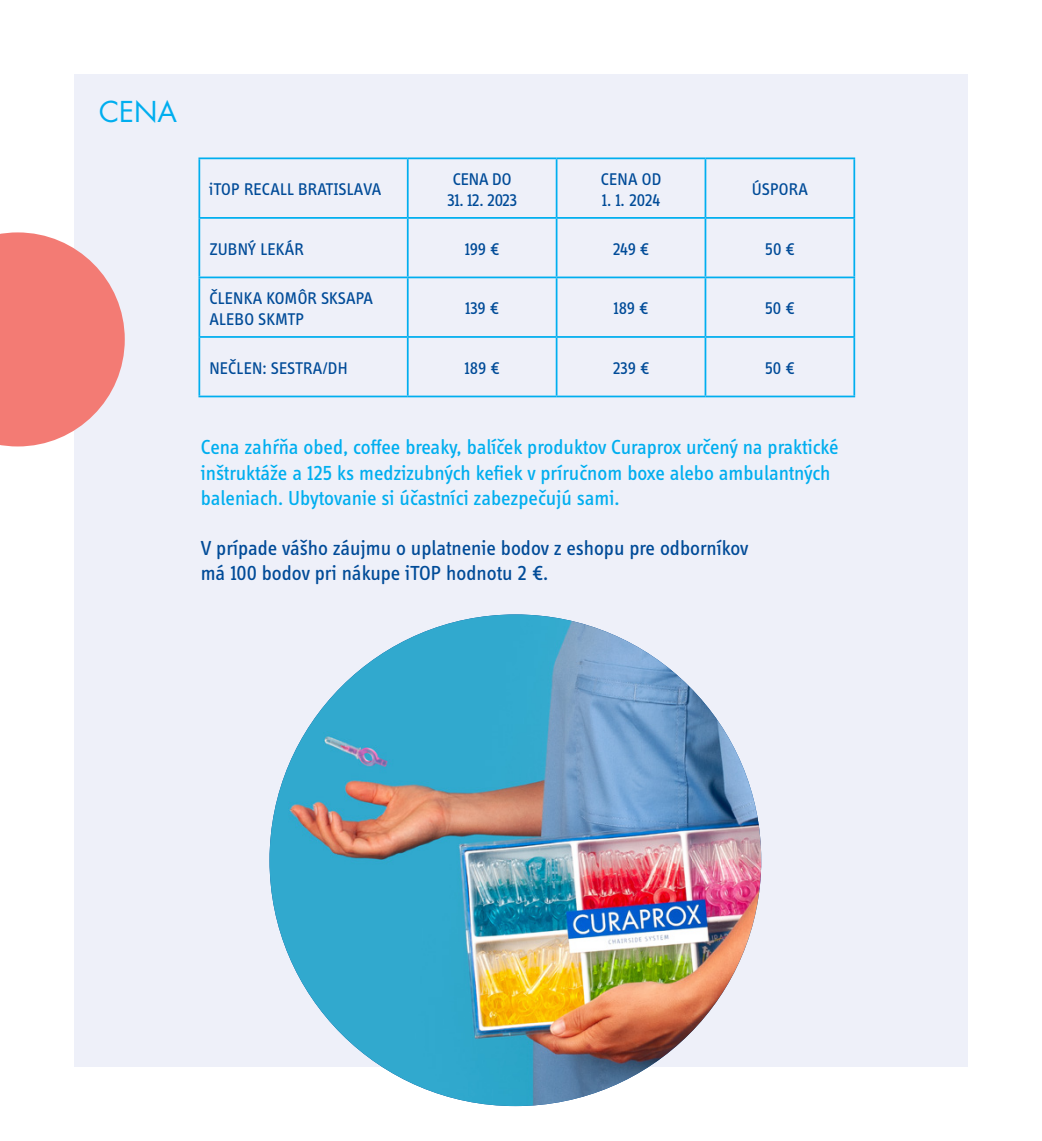
<style>
.page{position:relative;width:1042px;height:1141px;background:#fff}
.page>*{position:absolute;margin:0;border:0;box-sizing:border-box;transform-origin:0 0}
.t1{font:28px "Futura LT Pro";color:#00aeef}
.t2{font:21px/25.2px "Info Display Pro";color:#00aeef}
.t3{font:21px/25.2px "Info Display Pro";color:#004b98}
.t4{font:17.5px/21px "Info Display Pro";color:#004b98}
</style>
<div class="page">
<div style="left:74px;top:74px;width:893px;height:993px;background:#eef0f9"></div>
<hr style="left:198px;top:157px;width:210px;height:2px;background:#00aeef">
<hr style="left:198px;top:159px;width:2px;height:58px;background:#00aeef">
<hr style="left:408px;top:157px;width:148px;height:2px;background:#00aeef">
<hr style="left:407px;top:159px;width:2px;height:58px;background:#00aeef">
<hr style="left:556px;top:157px;width:149px;height:2px;background:#00aeef">
<hr style="left:556px;top:159px;width:1px;height:58px;background:#00aeef">
<hr style="left:705px;top:157px;width:150px;height:2px;background:#00aeef">
<hr style="left:704px;top:159px;width:2px;height:58px;background:#00aeef">
<hr style="left:853px;top:159px;width:2px;height:58px;background:#00aeef">
<hr style="left:198px;top:217px;width:210px;height:2px;background:#00aeef">
<hr style="left:198px;top:219px;width:2px;height:58px;background:#00aeef">
<hr style="left:408px;top:217px;width:148px;height:2px;background:#00aeef">
<hr style="left:407px;top:219px;width:2px;height:58px;background:#00aeef">
<hr style="left:556px;top:217px;width:149px;height:2px;background:#00aeef">
<hr style="left:556px;top:219px;width:1px;height:58px;background:#00aeef">
<hr style="left:705px;top:217px;width:150px;height:2px;background:#00aeef">
<hr style="left:704px;top:219px;width:2px;height:58px;background:#00aeef">
<hr style="left:853px;top:219px;width:2px;height:58px;background:#00aeef">
<hr style="left:198px;top:277px;width:210px;height:1px;background:#00aeef">
<hr style="left:198px;top:278px;width:2px;height:58px;background:#00aeef">
<hr style="left:408px;top:277px;width:148px;height:1px;background:#00aeef">
<hr style="left:407px;top:278px;width:2px;height:58px;background:#00aeef">
<hr style="left:556px;top:277px;width:149px;height:1px;background:#00aeef">
<hr style="left:556px;top:278px;width:1px;height:58px;background:#00aeef">
<hr style="left:705px;top:277px;width:150px;height:1px;background:#00aeef">
<hr style="left:704px;top:278px;width:2px;height:58px;background:#00aeef">
<hr style="left:853px;top:278px;width:2px;height:58px;background:#00aeef">
<hr style="left:198px;top:336px;width:210px;height:2px;background:#00aeef">
<hr style="left:198px;top:338px;width:2px;height:58px;background:#00aeef">
<hr style="left:408px;top:336px;width:148px;height:2px;background:#00aeef">
<hr style="left:407px;top:338px;width:2px;height:58px;background:#00aeef">
<hr style="left:556px;top:336px;width:149px;height:2px;background:#00aeef">
<hr style="left:556px;top:338px;width:1px;height:58px;background:#00aeef">
<hr style="left:705px;top:336px;width:150px;height:2px;background:#00aeef">
<hr style="left:704px;top:338px;width:2px;height:58px;background:#00aeef">
<hr style="left:853px;top:338px;width:2px;height:58px;background:#00aeef">
<hr style="left:198px;top:396px;width:210px;height:1px;background:#00aeef">
<hr style="left:408px;top:396px;width:148px;height:1px;background:#00aeef">
<hr style="left:556px;top:396px;width:149px;height:1px;background:#00aeef">
<hr style="left:705px;top:396px;width:150px;height:1px;background:#00aeef">
<svg style="left:0;top:232px;width:125px;height:214px"></svg>
<img style="left:269px;top:614px;width:492px;height:492px;border-radius:246px">
<h1 class="t1" style="left:99px;top:93px;width:79px">CENA</h1>
<p class="t4" style="left:209px;top:178px;width:174px">iTOP RECALL BRATISLAVA</p>
<p class="t4" style="left:453px;top:168px;width:60px">CENA DO</p>
<p class="t4" style="left:447px;top:189px;width:72px">31. 12. 2023</p>
<p class="t4" style="left:601px;top:168px;width:62px">CENA OD</p>
<p class="t4" style="left:602px;top:189px;width:60px">1. 1. 2024</p>
<p class="t4" style="left:752px;top:178px;width:57px">ÚSPORA</p>
<p class="t4" style="left:209px;top:238px;width:96px">ZUBNÝ LEKÁR</p>
<p class="t4" style="left:465px;top:238px;width:36px">199 €</p>
<p class="t4" style="left:613px;top:238px;width:38px">249 €</p>
<p class="t4" style="left:765px;top:238px;width:32px">50 €</p>
<p class="t4" style="left:209px;top:287px;width:165px">ČLENKA KOMÔR SKSAPA<br>ALEBO SKMTP</p>
<p class="t4" style="left:465px;top:297px;width:36px">139 €</p>
<p class="t4" style="left:613px;top:297px;width:37px">189 €</p>
<p class="t4" style="left:765px;top:297px;width:32px">50 €</p>
<p class="t4" style="left:209px;top:357px;width:140px">NEČLEN: SESTRA/DH</p>
<p class="t4" style="left:465px;top:357px;width:37px">189 €</p>
<p class="t4" style="left:613px;top:357px;width:38px">239 €</p>
<p class="t4" style="left:765px;top:357px;width:32px">50 €</p>
<p class="t2" style="left:201px;top:434px;width:639px">Cena zahŕňa obed, coffee breaky, balíček produktov Curaprox určený na praktické inštruktáže a 125 ks medzizubných kefiek v príručnom boxe alebo ambulantných baleniach. Ubytovanie si účastníci zabezpečujú sami.</p>
<p class="t3" style="left:201px;top:535px;width:549px">V prípade vášho záujmu o uplatnenie bodov z eshopu pre odborníkov má 100 bodov pri nákupe iTOP hodnotu 2 €.</p>
</div>
